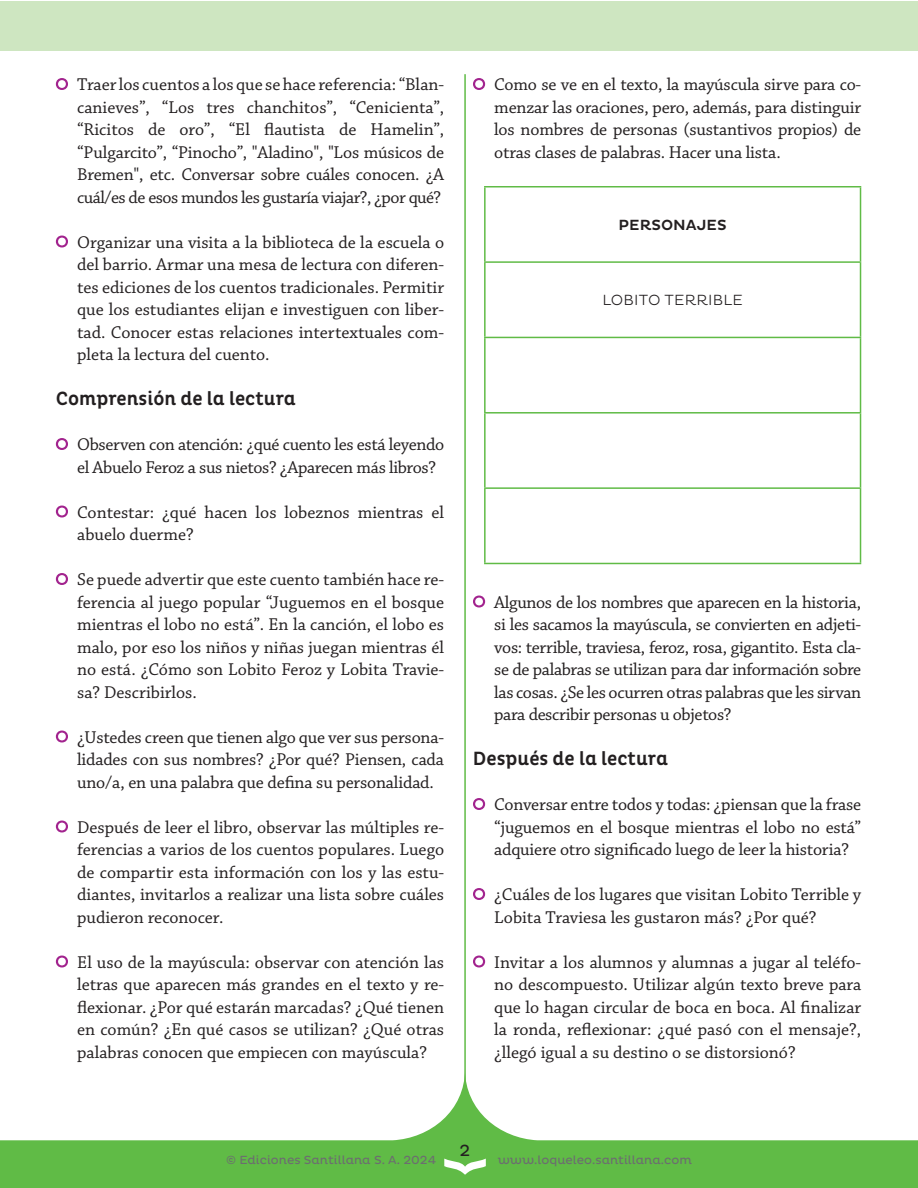
<style>
.page{position:relative;width:918px;height:1188px;background:#fff}
.page>*{position:absolute;margin:0;border:0;box-sizing:border-box;transform-origin:0 0}
.titu{font:500 19.5px "Pluto Cond";color:#231f20}
.t1{font:18px/22.5px "Chaparral Pro";letter-spacing:-.005em;color:#231f20;text-align:justify}
.t2{font:16.5px "Pluto";color:#231f20}
.t3{font:300 15px "Pluto";letter-spacing:.015em;color:#231f20}
.t4{font:500 15px "Pluto";color:#231f20}
.t5{font:12px "Pluto";color:#6c6d70}
</style>
<div class="page">
<svg style="left:56px;top:78px;width:12px;height:12px"></svg>
<svg style="left:56px;top:236px;width:12px;height:11px"></svg>
<svg style="left:56px;top:438px;width:12px;height:12px"></svg>
<svg style="left:56px;top:506px;width:12px;height:11px"></svg>
<svg style="left:56px;top:573px;width:12px;height:12px"></svg>
<svg style="left:56px;top:731px;width:12px;height:11px"></svg>
<svg style="left:56px;top:821px;width:12px;height:11px"></svg>
<svg style="left:56px;top:956px;width:12px;height:11px"></svg>
<svg style="left:473px;top:78px;width:12px;height:12px"></svg>
<hr style="left:484px;top:186px;width:377px;height:2px;background:#60bb46">
<hr style="left:484px;top:187px;width:2px;height:74px;background:#60bb46">
<hr style="left:860px;top:187px;width:1px;height:74px;background:#60bb46">
<hr style="left:484px;top:261px;width:377px;height:2px;background:#60bb46">
<hr style="left:484px;top:263px;width:2px;height:74px;background:#60bb46">
<hr style="left:860px;top:263px;width:1px;height:74px;background:#60bb46">
<hr style="left:484px;top:337px;width:377px;height:1px;background:#60bb46">
<hr style="left:484px;top:338px;width:2px;height:74px;background:#60bb46">
<hr style="left:860px;top:338px;width:1px;height:74px;background:#60bb46">
<hr style="left:484px;top:412px;width:377px;height:2px;background:#60bb46">
<hr style="left:484px;top:414px;width:2px;height:73px;background:#60bb46">
<hr style="left:860px;top:414px;width:1px;height:73px;background:#60bb46">
<hr style="left:484px;top:487px;width:377px;height:2px;background:#60bb46">
<hr style="left:484px;top:489px;width:2px;height:74px;background:#60bb46">
<hr style="left:860px;top:489px;width:1px;height:74px;background:#60bb46">
<hr style="left:484px;top:563px;width:377px;height:1px;background:#60bb46">
<svg style="left:473px;top:596px;width:12px;height:11px"></svg>
<svg style="left:473px;top:798px;width:12px;height:12px"></svg>
<svg style="left:473px;top:888px;width:12px;height:12px"></svg>
<svg style="left:473px;top:956px;width:12px;height:11px"></svg>
<svg style="left:0;top:1081px;width:918px;height:107px"></svg>
<hr style="left:464px;top:74px;width:2px;height:1028px;background:#60bb46">
<svg style="left:444px;top:1159px;width:42px;height:16px"></svg>
<div style="left:0;top:1px;width:918px;height:50px;background:#cee6c1"></div>
<p class="t1" style="left:77px;top:74px;width:369px">Traer los cuentos a los que se hace referencia: “Blan&shy;canieves”, “Los tres chanchitos”, “Cenicienta”,</p>
<p class="t1" style="left:77px;top:119px;width:369px">“Ricitos de oro”, “El flautista de Hamelin”, “Pulgarcito”, “Pinocho”, "Aladino", "Los músicos de Bremen", etc. Conversar sobre cuáles conocen. ¿A cuál/es de esos mundos les gustaría viajar?, ¿por qué?</p>
<p class="t1" style="left:77px;top:231px;width:369px">Organizar una visita a la biblioteca de la escuela o del barrio. Armar una mesa de lectura con diferen&shy;tes ediciones de los cuentos tradicionales. Permitir que los estudiantes elijan e investiguen con liber&shy;tad. Conocer estas relaciones intertextuales com&shy;pleta la lectura del cuento.</p>
<p class="titu" style="left:56px;top:387px;width:242px">Comprensión de la lectura</p>
<p class="t1" style="left:77px;top:434px;width:369px">Observen con atención: ¿qué cuento les está leyendo el Abuelo Feroz a sus nietos? ¿Aparecen más libros?</p>
<p class="t1" style="left:77px;top:501px;width:369px">Contestar: ¿qué hacen los lobeznos mientras el abuelo duerme?</p>
<p class="t1" style="left:77px;top:569px;width:369px">Se puede advertir que este cuento también hace re&shy;ferencia al juego popular “Juguemos en el bosque mientras el lobo no está”. En la canción, el lobo es malo, por eso los niños y niñas juegan mientras él no está. ¿Cómo son Lobito Feroz y Lobita Travie&shy;sa? Describirlos.</p>
<p class="t1" style="left:77px;top:726px;width:369px">¿Ustedes creen que tienen algo que ver sus persona&shy;lidades con sus nombres? ¿Por qué? Piensen, cada uno/a, en una palabra que defina su personalidad.</p>
<p class="t1" style="left:77px;top:816px;width:369px">Después de leer el libro, observar las múltiples re&shy;ferencias a varios de los cuentos populares. Luego de compartir esta información con los y las estu&shy;diantes, invitarlos a realizar una lista sobre cuáles pudieron reconocer.</p>
<p class="t1" style="left:77px;top:951px;width:369px">El uso de la mayúscula: observar con atención las letras que aparecen más grandes en el texto y re&shy;flexionar. ¿Por qué estarán marcadas? ¿Qué tienen en común? ¿En qué casos se utilizan? ¿Qué otras palabras conocen que empiecen con mayúscula?</p>
<p class="t1" style="left:494px;top:74px;width:369px">Como se ve en el texto, la mayúscula sirve para co&shy;menzar las oraciones, pero, además, para distinguir los nombres de personas (sustantivos propios) de otras clases de palabras. Hacer una lista.</p>
<p class="t4" style="left:619px;top:216px;width:110px">PERSONAJES</p>
<p class="t3" style="left:602px;top:292px;width:142px">LOBITO TERRIBLE</p>
<p class="t1" style="left:494px;top:591px;width:369px">Algunos de los nombres que aparecen en la historia, si les sacamos la mayúscula, se convierten en adjeti&shy;vos: terrible, traviesa, feroz, rosa, gigantito. Esta cla&shy;se de palabras se utilizan para dar información sobre las cosas. ¿Se les ocurren otras palabras que les sirvan para describir personas u objetos?</p>
<p class="titu" style="left:473px;top:747px;width:197px">Después de la lectura</p>
<p class="t1" style="left:494px;top:794px;width:368px">Conversar entre todos y todas: ¿piensan que la frase “juguemos en el bosque mientras el lobo no está” adquiere otro significado luego de leer la historia?</p>
<p class="t1" style="left:494px;top:884px;width:369px">¿Cuáles de los lugares que visitan Lobito Terrible y<br>Lobita Traviesa les gustaron más? ¿Por qué?</p>
<p class="t1" style="left:494px;top:951px;width:369px">Invitar a los alumnos y alumnas a jugar al teléfo&shy;no descompuesto. Utilizar algún texto breve para que lo hagan circular de boca en boca. Al finalizar la ronda, reflexionar: ¿qué pasó con el mensaje?, ¿llegó igual a su destino o se distorsionó?</p>
<p class="t2" style="left:460px;top:1141px;width:12px">2</p>
<p class="t5" style="left:226px;top:1153px;width:212px">© Ediciones Santillana S. A. 2024</p>
<p class="t5" style="left:498px;top:1153px;width:196px">www.loqueleo.santillana.com</p>
</div>
